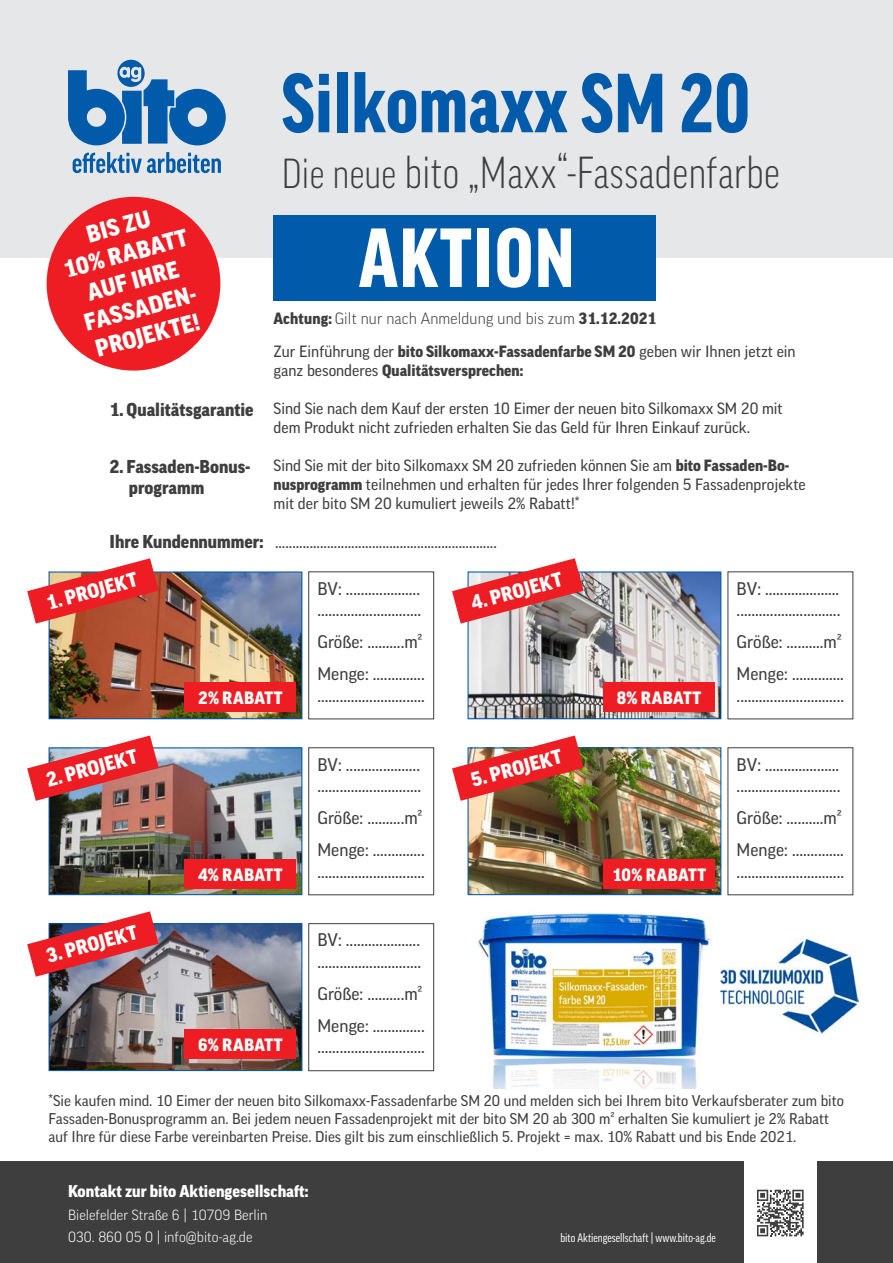
<style>
.page{position:relative;width:893px;height:1263px;background:#fff}
.page>*{position:absolute;margin:0;border:0;box-sizing:border-box;transform-origin:0 0}
.t1{font:900 condensed 80.7px "Good Pro";letter-spacing:.01em;color:#015aaa}
.t2{font:900 condensed 80.7px "Good Pro";letter-spacing:.02em;color:#fff}
.t3{font:300 condensed 43.2px "Good Pro";letter-spacing:.01em;color:#3e3e3f}
.t4{font:900 23.4px/28.2px "Good Pro";color:#fff;text-align:center}
.t5{font:900 19.8px "Good Pro";color:#fff}
.t6{font:900 18px/21.6px "Good Pro";color:#3e3e3f}
.t7{font:17.7px "Good Pro";color:#3e3e3f}
.t8{font:900 17.25px "Good Pro";letter-spacing:.02em;color:#fff}
.t9{font:16.5px "Good Pro";color:#3e3e3f}
.t10{font:900 16.5px "Good Pro";color:#fff}
.t11{font:15.75px/18.9px "Good Pro";color:#3e3e3f}
.t12{font:900 15.75px/18.9px "Good Pro";color:#3e3e3f}
.t13{font:300 15.75px "Good Pro";letter-spacing:.01em;color:#3e3e3f}
.t14{font:15px/18px "Good Pro";color:#3e3e3f}
.t15{font:300 14.25px/22.5px "Good Pro";color:#fff}
.t16{font:condensed 12px "Good Pro";color:#fff}
.s1{font-size:40.5px}
.s2{font-weight:900}
.s3{font-weight:400}
.s4{font-weight:900;font-size:18px}
</style>
<div class="page">
<div style="left:0;top:0;width:893px;height:258px;background:#e6e7e9"></div>
<div style="left:0;top:1161px;width:893px;height:102px;background:#3e3e3f"></div>
<div style="left:744px;top:1155px;width:72px;height:108px;background:#fff"></div>
<svg style="left:757px;top:1190px;width:47px;height:46px"></svg>
<svg style="left:73px;top:152px;width:148px;height:21px"></svg>
<svg style="left:68px;top:60px;width:158px;height:85px"></svg>
<div style="left:274px;top:215px;width:382px;height:86px;background:#015aaa"></div>
<div style="left:47px;top:197px;width:173px;height:174px;background:#ee1d23;border-radius:50%"></div>
<img style="left:51px;top:749px;width:249px;height:144px">
<div style="left:49px;top:747px;width:253px;height:148px;border:1px solid #015aaa"></div>
<img style="left:51px;top:925px;width:249px;height:144px">
<div style="left:49px;top:923px;width:253px;height:148px;border:1px solid #015aaa"></div>
<img style="left:469px;top:573px;width:250px;height:144px">
<div style="left:467px;top:571px;width:254px;height:148px;border:1px solid #015aaa"></div>
<img style="left:469px;top:749px;width:250px;height:144px">
<div style="left:467px;top:747px;width:254px;height:148px;border:1px solid #015aaa"></div>
<img style="left:51px;top:573px;width:249px;height:144px">
<div style="left:49px;top:571px;width:253px;height:148px;border:1px solid #015aaa"></div>
<svg style="left:27px;top:558px;width:132px;height:66px"></svg>
<svg style="left:452px;top:558px;width:132px;height:66px"></svg>
<img style="left:452px;top:735px;width:132px;height:66px">
<svg style="left:27px;top:735px;width:132px;height:66px"></svg>
<svg style="left:27px;top:911px;width:132px;height:66px"></svg>
<div style="left:308px;top:571px;width:126px;height:148px;border:1px solid #3e3e3f"></div>
<div style="left:308px;top:747px;width:126px;height:148px;border:1px solid #3e3e3f"></div>
<div style="left:308px;top:923px;width:126px;height:148px;border:1px solid #3e3e3f"></div>
<img style="left:478px;top:912px;width:234px;height:176px">
<img style="left:720px;top:938px;width:138px;height:95px">
<div style="left:185px;top:683px;width:111px;height:29px;background:#ee1d23"></div>
<div style="left:604px;top:683px;width:111px;height:29px;background:#ee1d23"></div>
<div style="left:185px;top:859px;width:111px;height:29px;background:#ee1d23"></div>
<div style="left:604px;top:859px;width:111px;height:29px;background:#ee1d23"></div>
<div style="left:185px;top:1030px;width:111px;height:29px;background:#ee1d23"></div>
<p class="t4" style="left:83px;top:221px;width:67px;rotate:-15deg">BIS ZU</p>
<p class="t4" style="left:60px;top:256px;width:129px;rotate:-15deg">10% RABATT<br>AUF IHRE</p>
<p class="t4" style="left:81px;top:309px;width:121px;text-align:left;rotate:-15deg">FASSADEN-<br>PROJEKTE!</p>
<p class="t6" style="left:109px;top:398px;width:146px">1. Qualitätsgarantie</p>
<p class="t6" style="left:129px;top:455px;width:123px;text-indent:-19px">2. Fassaden-Bonus&shy;programm</p>
<h1 class="t1" style="left:282px;top:59px;width:469px">Silkomaxx SM 20</h1>
<h2 class="t3" style="left:282px;top:148px;width:500px"><span class="s1">Die neue</span> bito „Maxx“-Fassadenfarbe</h2>
<h1 class="t2" style="left:359px;top:213px;width:217px">AKTION</h1>
<p class="t13" style="left:274px;top:309px;width:384px"><span class="s2">Achtung:</span> Gilt nur nach Anmeldung und bis zum <span class="s2">31.12.2021</span></p>
<p class="t12" style="left:274px;top:342px;width:523px"><span class="s3">Zur Einführung der</span> bito Silkomaxx-Fassadenfarbe SM 20 <span class="s3">geben wir Ihnen jetzt ein ganz besonderes</span> Qualitätsversprechen:</p>
<p class="t11" style="left:274px;top:399px;width:511px">Sind Sie nach dem Kauf der ersten 10 Eimer der neuen bito Silkomaxx SM 20 mit dem Produkt nicht zufrieden erhalten Sie das Geld für Ihren Einkauf zurück.</p>
<p class="t11" style="left:274px;top:456px;width:534px">Sind Sie mit der bito Silkomaxx SM 20 zufrieden können Sie am <span class="s2">bito Fassaden-Bo&shy;nusprogramm</span> teilnehmen und erhalten für jedes Ihrer folgenden 5 Fassadenprojekte mit der bito SM 20 kumuliert jeweils 2% Rabatt!*</p>
<p class="t9" style="left:109px;top:533px;width:389px"><span class="s4">Ihre Kundennummer:</span> ................................................................</p>
<p class="t5" style="left:44px;top:592px;width:95px;rotate:-15deg">1. PROJEKT</p>
<p class="t5" style="left:468px;top:592px;width:95px;rotate:-15deg">4. PROJEKT</p>
<p class="t7" style="left:317px;top:578px;width:104px">BV: ....................</p>
<p class="t7" style="left:317px;top:599px;width:105px">............................</p>
<p class="t7" style="left:317px;top:632px;width:107px">Größe: ..........m²</p>
<p class="t7" style="left:317px;top:664px;width:109px">Menge: ..............</p>
<p class="t7" style="left:317px;top:685px;width:109px">.............................</p>
<p class="t8" style="left:198px;top:688px;width:86px">2% RABATT</p>
<p class="t8" style="left:617px;top:688px;width:86px">8% RABATT</p>
<p class="t5" style="left:44px;top:769px;width:95px;rotate:-15deg">2. PROJEKT</p>
<p class="t5" style="left:469px;top:769px;width:95px;rotate:-15deg">5. PROJEKT</p>
<p class="t7" style="left:317px;top:754px;width:104px">BV: ....................</p>
<p class="t7" style="left:317px;top:775px;width:105px">............................</p>
<p class="t7" style="left:317px;top:807px;width:107px">Größe: ..........m²</p>
<p class="t7" style="left:317px;top:840px;width:109px">Menge: ..............</p>
<p class="t7" style="left:317px;top:861px;width:109px">.............................</p>
<p class="t8" style="left:198px;top:865px;width:86px">4% RABATT</p>
<p class="t8" style="left:612px;top:865px;width:96px">10% RABATT</p>
<p class="t5" style="left:44px;top:945px;width:95px;rotate:-15deg">3. PROJEKT</p>
<p class="t8" style="left:198px;top:1035px;width:86px">6% RABATT</p>
<p class="t7" style="left:317px;top:930px;width:104px">BV: ....................</p>
<p class="t7" style="left:317px;top:951px;width:105px">............................</p>
<p class="t7" style="left:317px;top:983px;width:107px">Größe: ..........m²</p>
<p class="t7" style="left:317px;top:1016px;width:109px">Menge: ..............</p>
<p class="t7" style="left:317px;top:1037px;width:109px">.............................</p>
<p class="t7" style="left:737px;top:578px;width:104px">BV: ....................</p>
<p class="t7" style="left:737px;top:599px;width:105px">............................</p>
<p class="t7" style="left:737px;top:632px;width:107px">Größe: ..........m²</p>
<p class="t7" style="left:737px;top:664px;width:109px">Menge: ..............</p>
<p class="t7" style="left:737px;top:685px;width:109px">.............................</p>
<p class="t7" style="left:737px;top:754px;width:104px">BV: ....................</p>
<p class="t7" style="left:737px;top:775px;width:105px">............................</p>
<p class="t7" style="left:737px;top:807px;width:107px">Größe: ..........m²</p>
<p class="t7" style="left:737px;top:840px;width:109px">Menge: ..............</p>
<p class="t7" style="left:737px;top:861px;width:109px">.............................</p>
<p class="t14" style="left:49px;top:1092px;width:797px">*Sie kaufen mind. 10 Eimer der neuen bito Silkomaxx-Fassadenfarbe SM 20 und melden sich bei Ihrem bito Verkaufsberater zum bito<br>Fassaden-Bonusprogramm an. Bei jedem neuen Fassadenprojekt mit der bito SM 20 ab 300 m² erhalten Sie kumuliert je 2% Rabatt auf Ihre für diese Farbe vereinbarten Preise. Dies gilt bis zum einschließlich 5. Projekt = max. 10% Rabatt und bis Ende 2021.</p>
<p class="t10" style="left:68px;top:1182px;width:242px">Kontakt zur bito Aktiengesellschaft:</p>
<p class="t15" style="left:68px;top:1203px;width:201px">Bielefelder Straße 6 | 10709 Berlin<br>030. 860 05 0 | info@bito-ag.de</p>
<p class="t16" style="left:560px;top:1231px;width:157px">bito Aktiengesellschaft | www.bito-ag.de</p>
</div>
